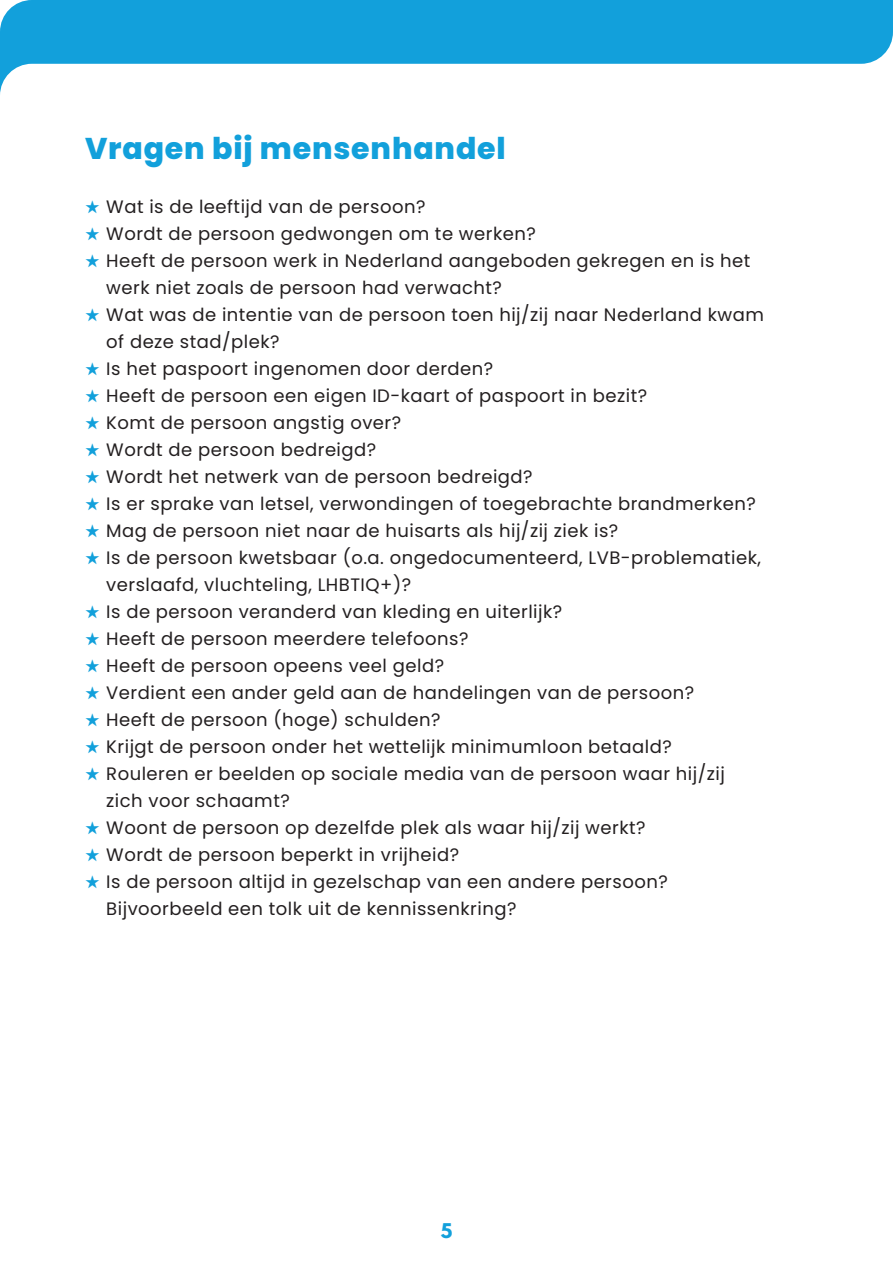
<style>
.page{position:relative;width:893px;height:1263px;background:#fff}
.page>*{position:absolute;margin:0;border:0;box-sizing:border-box;transform-origin:0 0}
.t1{font:800 30px "Poppins";letter-spacing:.025em;color:#12a0db}
.t2{font:18px/27px "Poppins";letter-spacing:.025em;color:#231f20}
.t3{font:700 18px "League Spartan";color:#12a0db}
.s1{color:#12a0db}
</style>
<div class="page">
<svg style="left:0;top:0;width:893px;height:94px;fill:#12a0db"></svg>
<p class="t1" style="left:85px;top:131px;width:422px">Vragen bij mensenhandel</p>
<p class="t2" style="left:85px;top:193px;width:342px"><span class="s1">★</span> Wat is de leeftijd van de persoon?</p>
<p class="t2" style="left:85px;top:220px;width:452px"><span class="s1">★</span> Wordt de persoon gedwongen om te werken?</p>
<p class="t2" style="left:106px;top:247px;width:646px;text-indent:-21px"><span class="s1">★</span> Heeft de persoon werk in Nederland aangeboden gekregen en is het werk niet zoals de persoon had verwacht?</p>
<p class="t2" style="left:106px;top:301px;width:659px;text-indent:-21px"><span class="s1">★</span> Wat was de intentie van de persoon toen hij/zij naar Nederland kwam of deze stad/plek?</p>
<p class="t2" style="left:85px;top:355px;width:410px"><span class="s1">★</span> Is het paspoort ingenomen door derden?</p>
<p class="t2" style="left:85px;top:382px;width:564px"><span class="s1">★</span> Heeft de persoon een eigen ID-kaart of paspoort in bezit?</p>
<p class="t2" style="left:85px;top:409px;width:318px"><span class="s1">★</span> Komt de persoon angstig over?</p>
<p class="t2" style="left:85px;top:436px;width:293px"><span class="s1">★</span> Wordt de persoon bedreigd?</p>
<p class="t2" style="left:85px;top:463px;width:449px"><span class="s1">★</span> Wordt het netwerk van de persoon bedreigd?</p>
<p class="t2" style="left:85px;top:490px;width:672px"><span class="s1">★</span> Is er sprake van letsel, verwondingen of toegebrachte brandmerken?</p>
<p class="t2" style="left:85px;top:517px;width:535px"><span class="s1">★</span> Mag de persoon niet naar de huisarts als hij/zij ziek is?</p>
<p class="t2" style="left:106px;top:544px;width:656px;text-indent:-21px"><span class="s1">★</span> Is de persoon kwetsbaar (o.a. ongedocumenteerd, LVB-problematiek, verslaafd, vluchteling, LHBTIQ+)?</p>
<p class="t2" style="left:85px;top:598px;width:479px"><span class="s1">★</span> Is de persoon veranderd van kleding en uiterlijk?</p>
<p class="t2" style="left:85px;top:625px;width:385px"><span class="s1">★</span> Heeft de persoon meerdere telefoons?</p>
<p class="t2" style="left:85px;top:652px;width:361px"><span class="s1">★</span> Heeft de persoon opeens veel geld?</p>
<p class="t2" style="left:85px;top:679px;width:611px"><span class="s1">★</span> Verdient een ander geld aan de handelingen van de persoon?</p>
<p class="t2" style="left:85px;top:706px;width:357px"><span class="s1">★</span> Heeft de persoon (hoge) schulden?</p>
<p class="t2" style="left:85px;top:733px;width:588px"><span class="s1">★</span> Krijgt de persoon onder het wettelijk minimumloon betaald?</p>
<p class="t2" style="left:106px;top:760px;width:620px;text-indent:-21px"><span class="s1">★</span> Rouleren er beelden op sociale media van de persoon waar hij/zij zich voor schaamt?</p>
<p class="t2" style="left:85px;top:814px;width:562px"><span class="s1">★</span> Woont de persoon op dezelfde plek als waar hij/zij werkt?</p>
<p class="t2" style="left:85px;top:841px;width:376px"><span class="s1">★</span> Wordt de persoon beperkt in vrijheid?</p>
<p class="t2" style="left:106px;top:868px;width:563px;text-indent:-21px"><span class="s1">★</span> Is de persoon altijd in gezelschap van een andere persoon?<br>Bijvoorbeeld een tolk uit de kennissenkring?</p>
<p class="t3" style="left:441px;top:1216px;width:13px">5</p>
</div>
